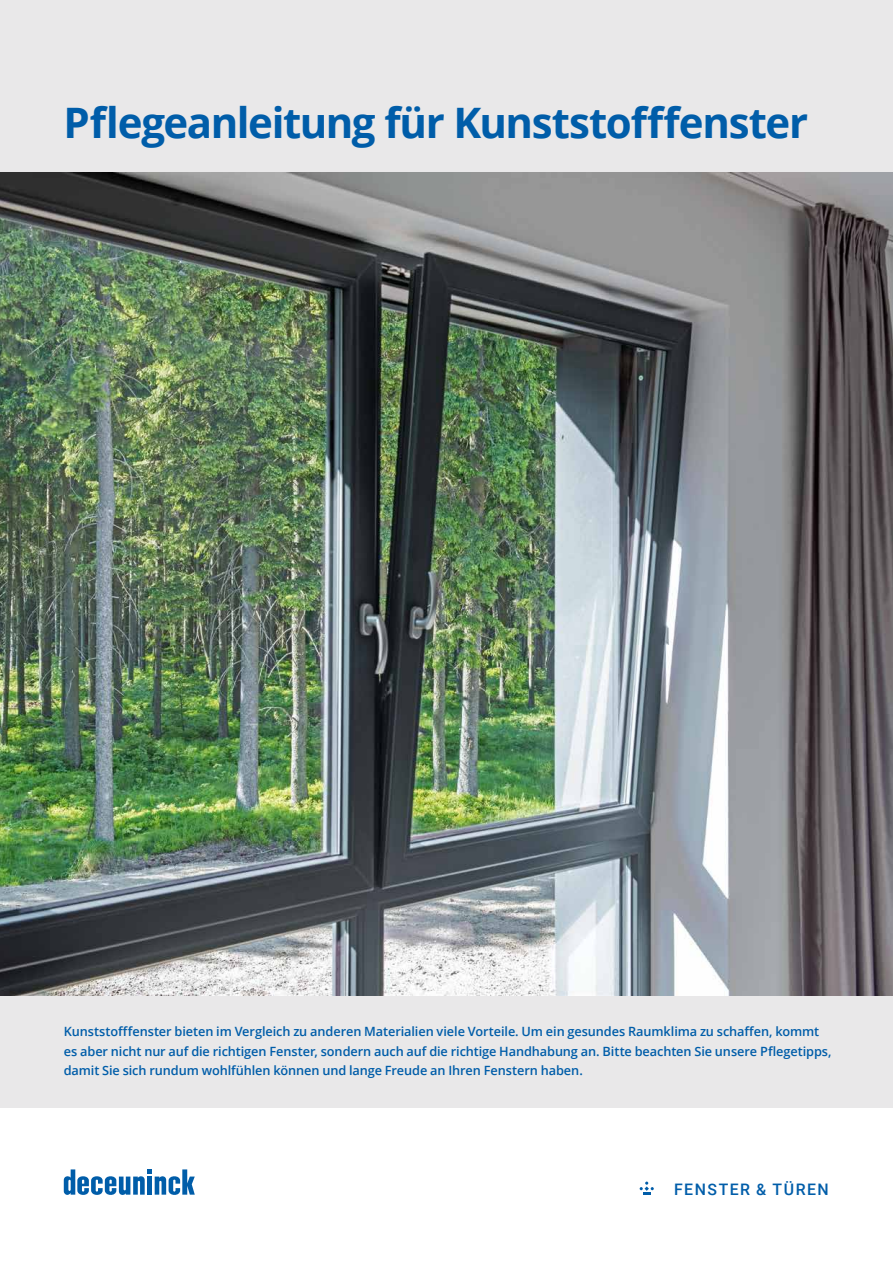
<style>
.page{position:relative;width:893px;height:1263px;background:#fff}
.page>*{position:absolute;margin:0;border:0;box-sizing:border-box;transform-origin:0 0}
.t1{font:700 42px "Open Sans";letter-spacing:-.03em;color:#005da9}
.t2{font:500 15.9px "Roboto";letter-spacing:.095em;color:#005da9}
.t3{font:600 12.75px/19.5px "Open Sans";letter-spacing:-.01em;color:#005da9}
</style>
<div class="page">
<div style="left:0;top:0;width:893px;height:1108px;background:#e9e8e9"></div>
<img style="left:0;top:172px;width:893px;height:823px">
<svg style="left:64px;top:1169px;width:131px;height:26px"></svg>
<svg style="left:640px;top:1181px;width:14px;height:14px"></svg>
<h1 class="t1" style="left:64px;top:94px;width:746px">Pflegeanleitung für Kunststofffenster</h1>
<p class="t3" style="left:64px;top:1021px;width:769px">Kunststofffenster bieten im Vergleich zu anderen Materialien viele Vorteile. Um ein gesundes Raumklima zu schaffen, kommt es aber nicht nur auf die richtigen Fenster, sondern auch auf die richtige Handhabung an. Bitte beachten Sie unsere Pflegetipps, damit Sie sich rundum wohlfühlen können und lange Freude an Ihren Fenstern haben.</p>
<p class="t2" style="left:674px;top:1178px;width:156px">FENSTER &amp; TÜREN</p>
</div>
